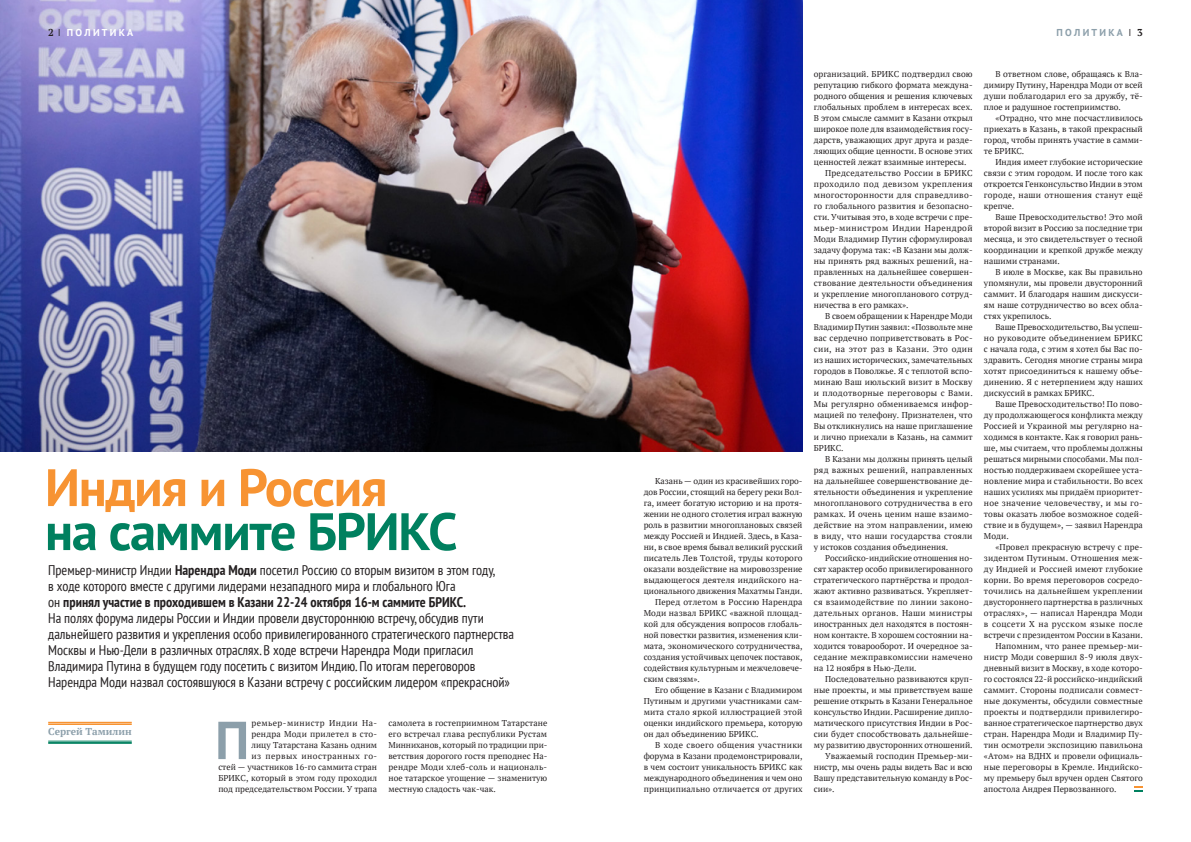
<style>
.page{position:relative;width:1191px;height:842px;background:#fff}
.page>*{position:absolute;margin:0;border:0;box-sizing:border-box;transform-origin:0 0}
.Bukva{font:700 53.4px "PT Sans";color:#8c9faa}
.TITLE_1{font:700 52.5px/44px "PT Sans";letter-spacing:-.025em;color:#00805f}
.Lid{font:condensed 14px/16px "PT Sans";color:#231f20}
.Autor{font:700 10px "PT Serif";color:#8c9faa}
.t1{font:700 10px "PT Sans";letter-spacing:.23em;color:#8c9faa}
.t2{font:700 10px "PT Sans";letter-spacing:.23em;color:#fff}
.TEXT{font:8.5px/11px "PT Serif";color:#231f20;text-align:justify}
.Bukva-2{font:8.5px/11px "PT Serif";color:#231f20;text-align:right}
.s1{font-family:"PT Serif";color:#231f20}
.s2{font-weight:400;font-stretch:condensed;color:#231f20}
.s3{color:#f79332}
.s4{font-weight:700}
</style>
<div class="page">
<svg style="left:1134px;top:786px;width:8px;height:6px"></svg>
<hr style="left:48px;top:741px;width:84px;height:1px;background:#00805f">
<hr style="left:48px;top:742px;width:84px;height:2px;background:#00805f">
<hr style="left:48px;top:722px;width:84px;height:2px;background:#f79332">
<hr style="left:48px;top:724px;width:84px;height:1px;background:#f79332">
<img style="left:0;top:0;width:802px;height:451px">
<p class="t2" style="left:48px;top:26px;width:87px"><span class="s1">2</span> <span class="s2">I</span> ПОЛИТИКА</p>
<p class="TITLE_1" style="left:45px;top:464px;width:414px"><span class="s3">Индия и Россия<br></span>на саммите БРИКС</p>
<p class="Lid" style="left:48px;top:562px;width:467px">Премьер-министр Индии <span class="s4">Нарендра Моди</span> посетил Россию со вторым визитом в этом году,<br>в ходе которого вместе с другими лидерами незападного мира и глобального Юга<br>он <span class="s4">принял участие в проходившем в Казани 22‑24 октября 16‑м саммите БРИКС.<br></span>На полях форума лидеры России и Индии провели двустороннюю встречу, обсудив пути дальнейшего развития и укрепления особо привилегированного стратегического партнерства Москвы и Нью-Дели в различных отраслях. В ходе встречи Нарендра Моди пригласил Владимира Путина в будущем году посетить с визитом Индию. По итогам переговоров Нарендра Моди назвал состоявшуюся в Казани встречу с российским лидером «прекрасной»</p>
<p class="Bukva-2" style="left:218px;top:717px;width:160px">ремьер-министр Индии На-<br>рендра Моди прилетел в сто-<br>лицу Татарстана Казань одним<br>из первых иностранных го-<br>стей — участников 16‑го саммита стран<br>БРИКС, который в этом году проходил под председательством России. У трапа</p>
<p class="Bukva-2" style="left:388px;top:717px;width:160px;text-align:justify">самолета в гостеприимном Татарстане его встречал глава республики Рустам Минниханов, который по традиции при&shy;ветствия дорогого гостя преподнес На&shy;рендре Моди хлеб-соль и националь&shy;ное татарское угощение — знаменитую местную сладость чак-чак.</p>
<p class="Autor" style="left:48px;top:725px;width:85px">Сергей Тамилин</p>
<p class="Bukva" style="left:215px;top:705px;width:36px">П</p>
<p class="t1" style="left:1056px;top:26px;width:88px">ПОЛИТИКА <span class="s2">I</span> <span class="s1">3</span></p>
<p class="TEXT" style="left:643px;top:475px;width:160px;text-indent:11px">Казань — один из красивейших горо&shy;дов России, стоящий на берегу реки Вол&shy;га, имеет богатую историю и на протя&shy;жении не одного столетия играл важную роль в развитии многоплановых связей между Россией и Индией. Здесь, в Каза&shy;ни, в свое время бывал великий русский писатель Лев Толстой, труды которого оказали воздействие на мировоззрение выдающегося деятеля индийского на&shy;ционального движения Махатмы Ганди.</p>
<p class="TEXT" style="left:643px;top:596px;width:160px;text-indent:11px">Перед отлетом в Россию Нарендра Моди назвал БРИКС «важной площад&shy;кой для обсуждения вопросов глобаль&shy;ной повестки развития, изменения кли&shy;мата, экономического сотрудничества, создания устойчивых цепочек поставок, содействия культурным и межчеловече&shy;ским связям».</p>
<p class="TEXT" style="left:643px;top:684px;width:160px;text-indent:11px">Его общение в Казани с Владимиром Путиным и другими участниками сам&shy;мита стало яркой иллюстрацией этой оценки индийского премьера, которую он дал объединению БРИКС.</p>
<p class="TEXT" style="left:643px;top:739px;width:160px;text-indent:11px">В ходе своего общения участники форума в Казани продемонстрировали, в чем состоит уникальность БРИКС как международного объединения и чем оно принципиально отличается от других</p>
<p class="TEXT" style="left:814px;top:68px;width:160px">организаций. БРИКС подтвердил свою репутацию гибкого формата междуна&shy;родного общения и решения ключевых глобальных проблем в интересах всех.<br>В этом смысле саммит в Казани открыл широкое поле для взаимодействия госу&shy;дарств, уважающих друг друга и разде&shy;ляющих общие ценности. В основе этих ценностей лежат взаимные интересы.</p>
<p class="TEXT" style="left:814px;top:167px;width:160px;text-indent:11px">Председательство России в БРИКС проходило под девизом укрепления многосторонности для справедливо&shy;го глобального развития и безопасно&shy;сти. Учитывая это, в ходе встречи с пре&shy;мьер-министром Индии Нарендрой Моди Владимир Путин сформулировал задачу форума так: «В Казани мы долж&shy;ны принять ряд важных решений, на&shy;правленных на дальнейшее совершен&shy;ствование деятельности объединения и укрепление многопланового сотруд&shy;ничества в его рамках».</p>
<p class="TEXT" style="left:814px;top:310px;width:160px;text-indent:11px">В своем обращении к Нарендре Моди Владимир Путин заявил: «Позвольте мне вас сердечно поприветствовать в Рос&shy;сии, на этот раз в Казани. Это один из наших исторических, замечательных городов в Поволжье. Я с теплотой вспо&shy;минаю Ваш июльский визит в Москву и плодотворные переговоры с Вами.<br>Мы регулярно обмениваемся инфор&shy;мацией по телефону. Признателен, что Вы откликнулись на наше приглашение и лично приехали в Казань, на саммит БРИКС.</p>
<p class="TEXT" style="left:814px;top:453px;width:160px;text-indent:11px">В Казани мы должны принять целый ряд важных решений, направленных на дальнейшее совершенствование де&shy;ятельности объединения и укрепление многопланового сотрудничества в его рамках. И очень ценим наше взаимо&shy;действие на этом направлении, имею в виду, что наши государства стояли у истоков создания объединения.</p>
<p class="TEXT" style="left:814px;top:552px;width:160px;text-indent:11px">Российско-индийские отношения но&shy;сят характер особо привилегированного стратегического партнёрства и продол&shy;жают активно развиваться. Укрепляет&shy;ся взаимодействие по линии законо&shy;дательных органов. Наши министры иностранных дел находятся в постоян&shy;ном контакте. В хорошем состоянии на&shy;ходится товарооборот. И очередное за&shy;седание межправкомиссии намечено на 12 ноября в Нью-Дели.</p>
<p class="TEXT" style="left:814px;top:673px;width:160px;text-indent:11px">Последовательно развиваются круп&shy;ные проекты, и мы приветствуем ваше решение открыть в Казани Генеральное консульство Индии. Расширение дипло&shy;матического присутствия Индии в Рос&shy;сии будет способствовать дальнейше&shy;му развитию двусторонних отношений.</p>
<p class="TEXT" style="left:814px;top:750px;width:160px;text-indent:11px">Уважаемый господин Премьер-ми&shy;нистр, мы очень рады видеть Вас и всю Вашу представительную команду в Рос&shy;сии».</p>
<p class="TEXT" style="left:984px;top:68px;width:160px;text-indent:11px">В ответном слове, обращаясь к Вла&shy;димиру Путину, Нарендра Моди от всей души поблагодарил его за дружбу, тё&shy;плое и радушное гостеприимство.</p>
<p class="TEXT" style="left:984px;top:112px;width:160px;text-indent:11px">«Отрадно, что мне посчастливилось приехать в Казань, в такой прекрасный город, чтобы принять участие в самми&shy;те БРИКС.</p>
<p class="TEXT" style="left:984px;top:156px;width:160px;text-indent:11px">Индия имеет глубокие исторические связи с этим городом. И после того как откроется Генконсульство Индии в этом городе, наши отношения станут ещё крепче.</p>
<p class="TEXT" style="left:984px;top:211px;width:160px;text-indent:11px">Ваше Превосходительство! Это мой второй визит в Россию за последние три месяца, и это свидетельствует о тесной координации и крепкой дружбе между нашими странами.</p>
<p class="TEXT" style="left:984px;top:266px;width:160px;text-indent:11px">В июле в Москве, как Вы правильно упомянули, мы провели двусторонний саммит. И благодаря нашим дискусси&shy;ям наше сотрудничество во всех обла&shy;стях укрепилось.</p>
<p class="TEXT" style="left:984px;top:321px;width:160px;text-indent:11px">Ваше Превосходительство, Вы успеш&shy;но руководите объединением БРИКС с начала года, с этим я хотел бы Вас по&shy;здравить. Сегодня многие страны мира хотят присоединиться к нашему объе&shy;динению. Я с нетерпением жду наших дискуссий в рамках БРИКС.</p>
<p class="TEXT" style="left:984px;top:398px;width:160px;text-indent:11px">Ваше Превосходительство! По пово&shy;ду продолжающегося конфликта между Россией и Украиной мы регулярно на&shy;ходимся в контакте. Как я говорил рань&shy;ше, мы считаем, что проблемы должны решаться мирными способами. Мы пол&shy;ностью поддерживаем скорейшее уста&shy;новление мира и стабильности. Во всех наших усилиях мы придаём приоритет&shy;ное значение человечеству, и мы го&shy;товы оказать любое возможное содей&shy;ствие и в будущем», — заявил Нарендра Моди.</p>
<p class="TEXT" style="left:984px;top:541px;width:160px;text-indent:11px">«Провел прекрасную встречу с пре&shy;зидентом Путиным. Отношения меж&shy;ду Индией и Россией имеют глубокие корни. Во время переговоров сосредо&shy;точились на дальнейшем укреплении двустороннего партнерства в различных отраслях», — написал Нарендра Моди в соцсети X на русском языке после встречи с президентом России в Казани.</p>
<p class="TEXT" style="left:984px;top:640px;width:160px;text-indent:11px">Напомним, что ранее премьер-ми&shy;нистр Моди совершил 8‑9 июля двух&shy;дневный визит в Москву, в ходе которо&shy;го состоялся 22‑й российско-индийский саммит. Стороны подписали совмест&shy;ные документы, обсудили совместные проекты и подтвердили привилегиро&shy;ванное стратегическое партнерство двух стран. Нарендра Моди и Владимир Пу&shy;тин осмотрели экспозицию павильона «Атом» на ВДНХ и провели официаль&shy;ные переговоры в Кремле. Индийско&shy;му премьеру был вручен орден Святого апостола Андрея Первозванного.</p>
</div>
